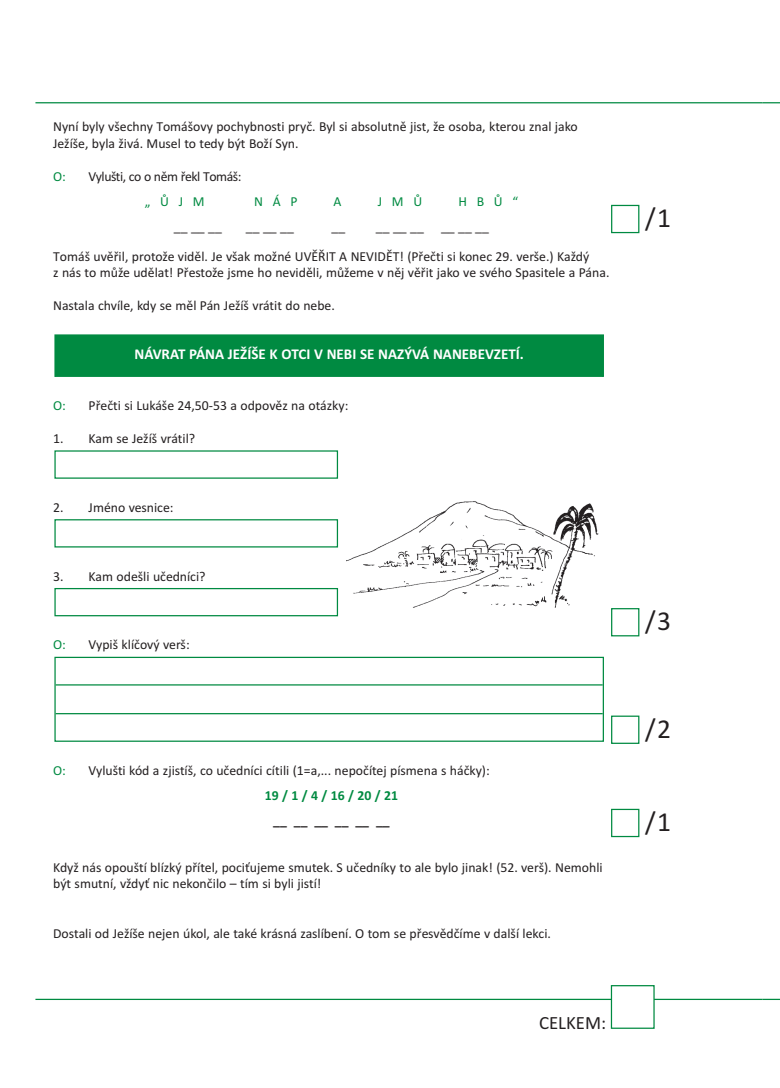
<style>
.page{position:relative;width:780px;height:1088px;background:#fff}
.page>*{position:absolute;margin:0;border:0;box-sizing:border-box;transform-origin:0 0}
.t1{font:27.5px "Calibri";color:#231f20}
.t2{font:18.75px "Calibri";color:#231f20}
.t3{font:700 15px "Calibri";color:#fff}
.t4{font:13.75px/16.5px "Calibri";color:#231f20}
.t5{font:13.75px "Calibri";letter-spacing:-.03em;color:#231f20}
.t6{font:13.75px "Calibri";letter-spacing:.71em;color:#008a41}
.t7{font:700 13.75px "Calibri";color:#008a41}
.t8{font:700 13.75px "Calibri";color:#231f20}
</style>
<div class="page">
<div style="left:54px;top:657px;width:550px;height:85px;border:1px solid #008a41"></div>
<hr style="left:56px;top:684px;width:546px;height:1px;background:#008a41">
<hr style="left:56px;top:713px;width:546px;height:1px;background:#008a41">
<div style="left:54px;top:588px;width:284px;height:28px;border:1px solid #008a41"></div>
<div style="left:54px;top:519px;width:284px;height:28px;border:1px solid #008a41"></div>
<div style="left:56px;top:336px;width:546px;height:40px;background:#008a41"></div>
<div style="left:54px;top:334px;width:550px;height:43px;border:1px solid #008a41"></div>
<svg style="left:762px;top:102px;width:18px;height:1px"></svg>
<svg style="left:762px;top:999px;width:18px;height:1px"></svg>
<hr style="left:35px;top:999px;width:727px;height:1px;background:#008a41">
<hr style="left:35px;top:102px;width:727px;height:1px;background:#008a41">
<div style="left:612px;top:986px;width:41px;height:41px;background:#fff"></div>
<div style="left:610px;top:985px;width:44px;height:44px;border:1px solid #008a41"></div>
<div style="left:611px;top:205px;width:28px;height:28px;border:1px solid #008a41"></div>
<div style="left:611px;top:608px;width:28px;height:28px;border:1px solid #008a41"></div>
<div style="left:611px;top:809px;width:28px;height:28px;border:1px solid #008a41"></div>
<div style="left:611px;top:715px;width:28px;height:29px;border:1px solid #008a41"></div>
<img style="left:346px;top:501px;width:253px;height:107px">
<p class="t4" style="left:53px;top:118px;width:526px">Nyní byly všechny Tomášovy pochybnosti pryč. Byl si absolutně jist, že osoba, kterou znal jako<br>Ježíše, byla živá. Musel to tedy být Boží Syn.</p>
<p class="t6" style="left:53px;top:168px;width:14px">O:</p>
<p class="t5" style="left:89px;top:168px;width:154px">Vylušti, co o něm řekl Tomáš:</p>
<p class="t6" style="left:145px;top:193px;width:61px">„ŮJM</p>
<p class="t6" style="left:254px;top:193px;width:45px">NÁP</p>
<p class="t6" style="left:333px;top:193px;width:9px">A</p>
<p class="t6" style="left:378px;top:193px;width:46px">JMŮ</p>
<p class="t6" style="left:458px;top:193px;width:61px">HBŮ“</p>
<p class="t4" style="left:174px;top:218px;width:49px">__ __ __</p>
<p class="t4" style="left:246px;top:218px;width:49px">__ __ __</p>
<p class="t4" style="left:331px;top:218px;width:15px">__</p>
<p class="t4" style="left:376px;top:218px;width:114px">__ __ __ __ __ __</p>
<p class="t4" style="left:53px;top:248px;width:557px">Tomáš uvěřil, protože viděl. Je však možné UVĚŘIT A NeVIDĚT! (Přečti si konec 29. verše.) každý<br>z nás to může udělat! Přestože jsme ho neviděli, můžeme v něj věřit jako ve svého Spasitele a Pána.</p>
<p class="t4" style="left:53px;top:297px;width:283px">Nastala chvíle, kdy se měl Pán Ježíš vrátit do nebe.</p>
<p class="t3" style="left:134px;top:345px;width:391px">NÁVRAT PÁNA JEŽÍŠE K OTCI V NEBI SE NAZÝVÁ NANEBEVZETÍ.</p>
<p class="t6" style="left:53px;top:397px;width:14px">O:</p>
<p class="t4" style="left:89px;top:397px;width:261px">Přečti si lukáše 24,50-53 a odpověz na otázky:</p>
<p class="t4" style="left:53px;top:430px;width:144px">1. kam se Ježíš vrátil?</p>
<p class="t4" style="left:53px;top:499px;width:122px">2. Jméno vesnice:</p>
<p class="t4" style="left:53px;top:567px;width:154px">3. kam odešli učedníci?</p>
<p class="t6" style="left:53px;top:636px;width:14px">O:</p>
<p class="t4" style="left:89px;top:636px;width:103px">Vypiš klíčový verš:</p>
<p class="t6" style="left:53px;top:762px;width:14px">O:</p>
<p class="t4" style="left:89px;top:762px;width:402px">Vylušti kód a zjistíš, co učedníci cítili (1=a,... nepočítej písmena s háčky):</p>
<p class="t7" style="left:265px;top:787px;width:135px">19/1/4/16/20/21</p>
<p class="t8" style="left:273px;top:812px;width:118px">__ __ __ __ __ __</p>
<p class="t4" style="left:53px;top:858px;width:551px">když nás opouští blízký přítel, pociťujeme smutek. S učedníky to ale bylo jinak! (52. verš). Nemohli být smutní, vždyť nic nekončilo – tím si byli jistí!</p>
<p class="t4" style="left:53px;top:924px;width:499px">Dostali od Ježíše nejen úkol, ale také krásná zaslíbení. O tom se přesvědčíme v další lekci.</p>
<h2 class="t2" style="left:539px;top:1011px;width:68px">celkeM:</h2>
<h1 class="t1" style="left:645px;top:201px;width:27px">/1</h1>
<h1 class="t1" style="left:645px;top:604px;width:27px">/3</h1>
<h1 class="t1" style="left:645px;top:712px;width:27px">/2</h1>
<h1 class="t1" style="left:645px;top:805px;width:27px">/1</h1>
</div>
